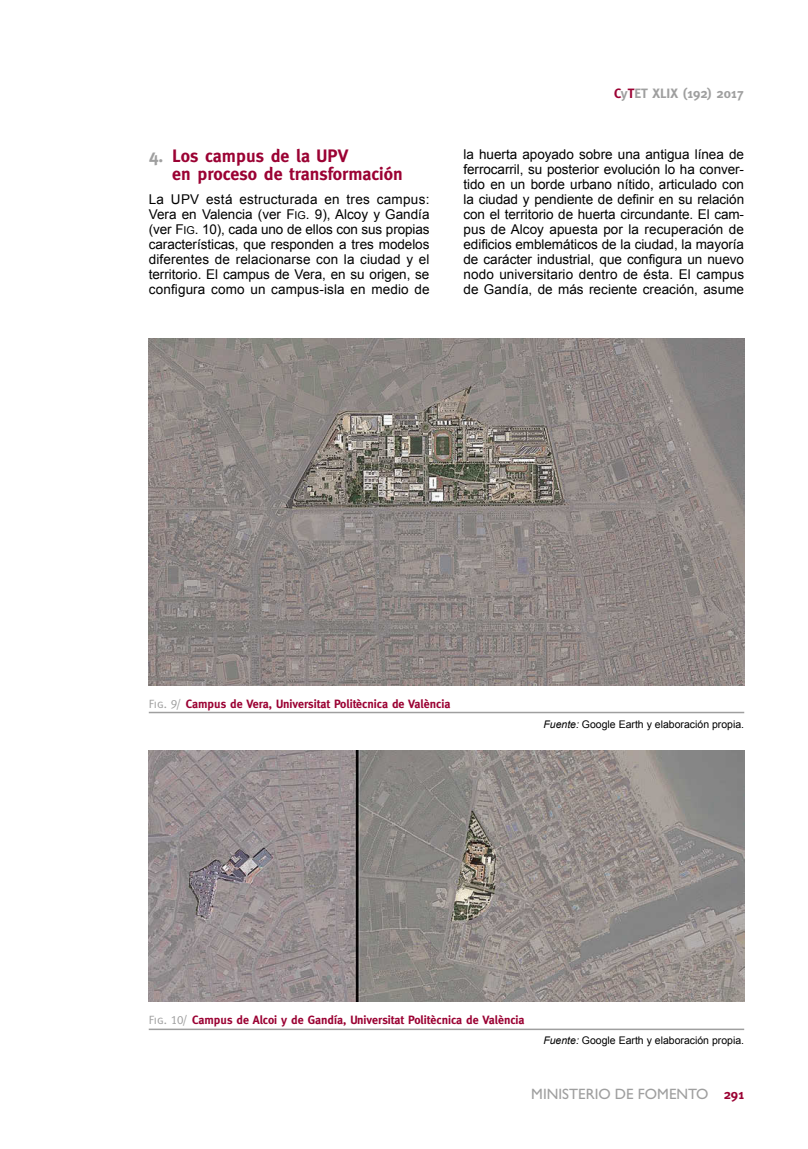
<style>
.page{position:relative;width:808px;height:1149px;background:#fff}
.page>*{position:absolute;margin:0;border:0;box-sizing:border-box;transform-origin:0 0}
.t1{font:700 18px/18px "Meta";color:#9b0233}
.t2{font:15px "Gill Sans";color:#9f9f9f}
.t3{font:13.5px/15px "Arial";letter-spacing:.005em;color:#000;text-align:justify}
.t4{font:700 13.5px "Meta";color:#9f9f9f}
.t5{font:700 12px "Meta";color:#9b0233}
.t6{font:10.5px "Arial";color:#000}
.s1{color:#9f9f9f}
.s2{font-size:10.8px}
.s3{color:#9b0233}
.s4{font-family:"Meta Caps";font-weight:400;color:#9f9f9f}
.s5{font-style:italic}
.s6{font-family:"Meta";font-weight:700;font-size:13.5px;color:#9b0233}
</style>
<div class="page">
<hr style="left:149px;top:711px;width:595px;height:2px;background:#9f9f9f">
<hr style="left:149px;top:1028px;width:595px;height:1px;background:#9f9f9f">
<img style="left:149px;top:338px;width:595px;height:346px">
<img style="left:149px;top:750px;width:595px;height:251px">
<h1 class="t1" style="left:172px;top:147px;width:232px;text-indent:-23px"><span class="s1">4.</span> Los campus de la UPV<br>en proceso de transformación</h1>
<p class="t3" style="left:149px;top:192px;width:282px">La UPV está estructurada en tres campus:<br>Vera en Valencia (ver F<span class="s2">IG</span>. 9), Alcoy y Gandía (ver F<span class="s2">IG</span>. 10), cada uno de ellos con sus propias características, que responden a tres modelos diferentes de relacionarse con la ciudad y el territorio. El campus de Vera, en su origen, se configura como un campus-isla en medio de</p>
<p class="t4" style="left:614px;top:88px;width:132px"><span class="s3">C</span>y<span class="s3">T</span>ET XLIX (192) 2017</p>
<p class="t3" style="left:463px;top:146px;width:282px">la huerta apoyado sobre una antigua línea de ferrocarril, su posterior evolución lo ha conver&shy;tido en un borde urbano nítido, articulado con la ciudad y pendiente de definir en su relación con el territorio de huerta circundante. El cam&shy;pus de Alcoy apuesta por la recuperación de edificios emblemáticos de la ciudad, la mayoría de carácter industrial, que configura un nuevo nodo universitario dentro de ésta. El campus de Gandía, de más reciente creación, asume</p>
<p class="t5" style="left:149px;top:698px;width:303px"><span class="s4">Fig. 9/</span> Campus de Vera, Universitat Politècnica de València</p>
<p class="t6" style="left:543px;top:717px;width:202px"><span class="s5">Fuente:</span> Google Earth y elaboración propia.</p>
<p class="t5" style="left:149px;top:1015px;width:377px"><span class="s4">Fig. 10/</span> Campus de Alcoi y de Gandía, Universitat Politècnica de València</p>
<p class="t6" style="left:543px;top:1034px;width:202px"><span class="s5">Fuente:</span> Google Earth y elaboración propia.</p>
<p class="t2" style="left:531px;top:1088px;width:214px">MINISTERIO DE FOMENTO <span class="s6">291</span></p>
</div>
